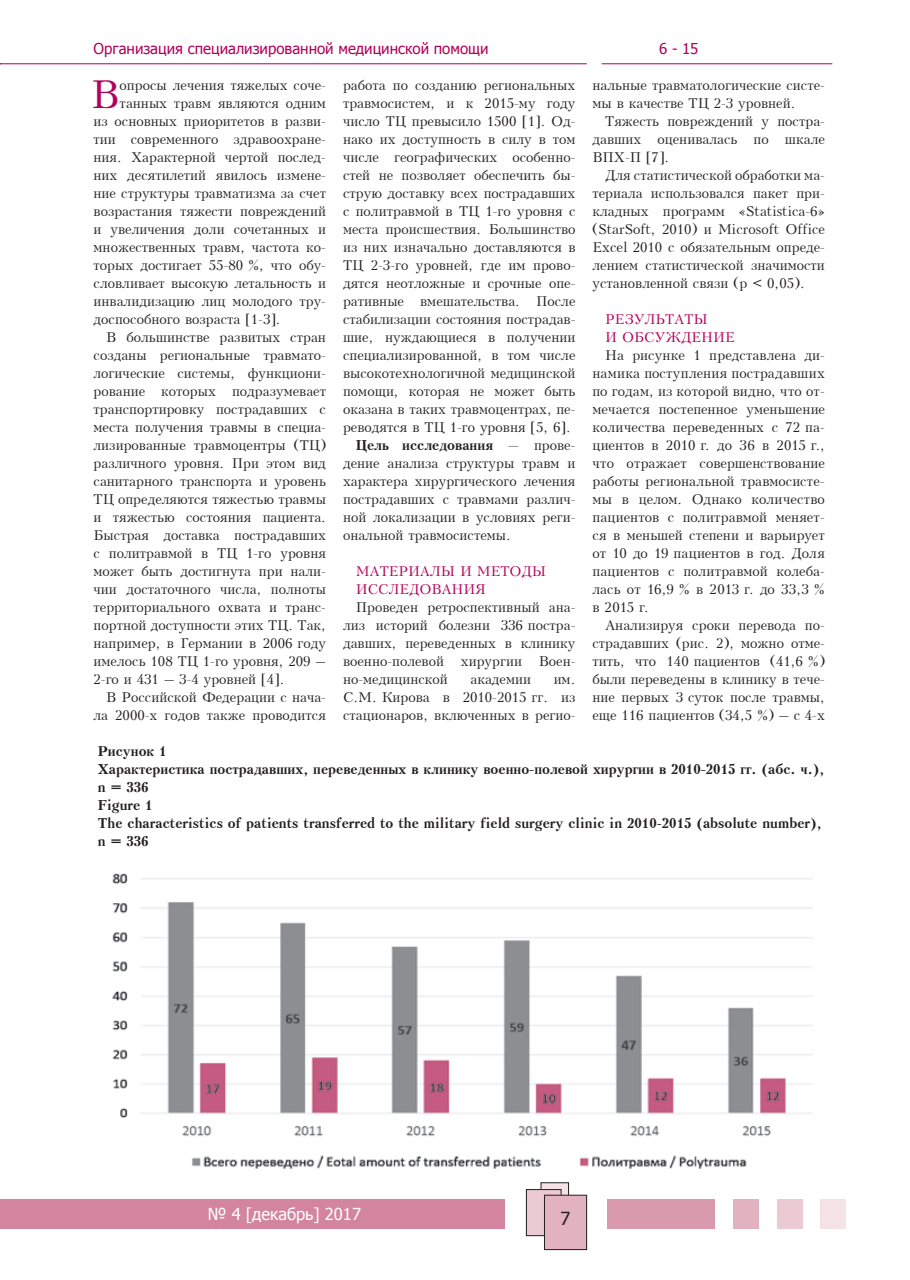
<style>
.page{position:relative;width:910px;height:1280px;background:#fff}
.page>*{position:absolute;margin:0;border:0;box-sizing:border-box;transform-origin:0 0}
.t1{font:38.4px "Kudrashov Plain";color:#b1015c}
.t2{font:18px "Tahoma";color:#231f20}
.t3{font:16.5px "Tahoma";color:#fff}
.t4{font:15px "Tahoma";color:#b1015c}
.t5{font:13.5px/18px "Kudrashov Plain";color:#231f20;text-align:justify}
.t6{font:700 13.5px/18px "Kudrashov";color:#231f20}
.t7{font:13.5px/18px "Kudrashov Plain";color:#b1015c}
.s1{font-family:"Kudrashov Plain";font-weight:400}
</style>
<div class="page">
<div style="left:607px;top:1198px;width:107px;height:30px;background:#da9aae"></div>
<div style="left:733px;top:1198px;width:26px;height:30px;background:#e3b2c1"></div>
<div style="left:777px;top:1198px;width:26px;height:30px;background:#eccad4"></div>
<div style="left:821px;top:1198px;width:25px;height:30px;background:#f5e2e7"></div>
<div style="left:0;top:1198px;width:505px;height:30px;background:#d3859f"></div>
<div style="left:541px;top:1183px;width:28px;height:36px;background:#f5e2e7"></div>
<div style="left:541px;top:1182px;width:28px;height:37px;border:1px solid #231f20"></div>
<div style="left:526px;top:1189px;width:35px;height:47px;background:#eccad4"></div>
<div style="left:526px;top:1189px;width:35px;height:47px;border:1px solid #231f20"></div>
<div style="left:544px;top:1195px;width:43px;height:54px;background:#e3b2c1"></div>
<div style="left:544px;top:1195px;width:43px;height:55px;border:1px solid #231f20"></div>
<hr style="left:0;top:63px;width:587px;height:1px;background:#b1015c">
<hr style="left:602px;top:63px;width:230px;height:1px;background:#b1015c">
<img style="left:112px;top:873px;width:701px;height:296px">
<p class="t4" style="left:94px;top:38px;width:396px">Организация специализированной медицинской помощи</p>
<p class="t4" style="left:659px;top:38px;width:41px">6 - 15</p>
<h1 class="t1" style="left:91px;top:72px;width:30px">В</h1>
<p class="t5" style="left:120px;top:76px;width:208px">опросы лечения тяжелых соче-</p>
<p class="t5" style="left:343px;top:76px;width:234px">работа по созданию региональных травмосистем, и к 2015-му году число ТЦ превысило 1500 [1]. Од&shy;нако их доступность в силу в том числе географических особенно&shy;стей не позволяет обеспечить бы&shy;струю доставку всех пострадавших с политравмой в ТЦ 1-го уровня с места происшествия. Большинство из них изначально доставляются в ТЦ 2-3-го уровней, где им прово&shy;дятся неотложные и срочные опе&shy;ративные вмешательства. После стабилизации состояния пострадав&shy;шие, нуждающиеся в получении специализированной, в том числе высокотехнологичной медицинской помощи, которая не может быть оказана в таких травмоцентрах, пе&shy;реводятся в ТЦ 1-го уровня [5, 6].</p>
<p class="t6" style="left:356px;top:436px;width:221px">Цель исследования <span class="s1">— прове-</span></p>
<p class="t5" style="left:343px;top:454px;width:234px">дение анализа структуры травм и характера хирургического лечения пострадавших с травмами различ&shy;ной локализации в условиях реги&shy;ональной травмосистемы.</p>
<p class="t7" style="left:356px;top:562px;width:192px">МАТЕРИАЛЫ И МЕТОДЫ<br>ИССЛЕДОВАНИЯ</p>
<p class="t5" style="left:343px;top:598px;width:234px;text-indent:13px">Проведен ретроспективный ана&shy;лиз историй болезни 336 постра&shy;давших, переведенных в клинику военно-полевой хирургии Воен&shy;но-медицинской</p>
<p class="t5" style="left:592px;top:76px;width:234px">нальные травматологические систе&shy;мы в качестве ТЦ 2-3 уровней.</p>
<p class="t5" style="left:592px;top:112px;width:234px;text-indent:13px">Тяжесть повреждений у постра&shy;давших оценивалась по шкале ВПХ-П [7].</p>
<p class="t5" style="left:592px;top:166px;width:234px;text-indent:13px">Для статистической обработки ма&shy;териала использовался пакет при&shy;кладных программ «Statistica-6» (StarSoft, 2010) и Microsoft Office Excel 2010 с обязательным опреде&shy;лением статистической значимости установленной связи (р &lt; 0,05).</p>
<p class="t7" style="left:605px;top:310px;width:131px">РЕЗУЛЬТАТЫ<br>И ОБСУЖДЕНИЕ</p>
<p class="t5" style="left:592px;top:346px;width:234px;text-indent:13px">На рисунке 1 представлена ди&shy;намика поступления пострадавших по годам, из которой видно, что от&shy;мечается постепенное уменьшение количества переведенных с 72 па&shy;циентов в 2010 г. до 36 в 2015 г., что отражает совершенствование работы региональной травмосисте&shy;мы в целом. Однако количество пациентов с политравмой меняет&shy;ся в меньшей степени и варьирует от 10 до 19 пациентов в год. Доля пациентов с политравмой колеба&shy;лась от 16,9 % в 2013 г. до 33,3 % в 2015 г.</p>
<p class="t5" style="left:592px;top:616px;width:234px;text-indent:13px">Анализируя сроки перевода по&shy;страдавших (рис. 2), можно отме&shy;тить, что 140 пациентов (41,6 %) были переведены в клинику в тече&shy;ние первых 3 суток после травмы, еще 116 пациентов (34,5 %) – с 4-х</p>
<p class="t6" style="left:98px;top:742px;width:728px">Рисунок 1<br>Характеристика пострадавших, переведенных в клинику военно-полевой хирургии в 2010-2015 гг. (абс. ч.), n = 336<br>Figure 1<br>The characteristics of patients transferred to the military field surgery clinic in 2010-2015 (absolute number), n = 336</p>
<p class="t5" style="left:120px;top:94px;width:208px">танных травм являются одним</p>
<p class="t5" style="left:94px;top:112px;width:234px">из основных приоритетов в разви-</p>
<p class="t5" style="left:94px;top:130px;width:234px">тии современного здравоохране-</p>
<p class="t5" style="left:94px;top:148px;width:234px">ния. Характерной чертой послед-</p>
<p class="t5" style="left:94px;top:166px;width:234px">них десятилетий явилось измене-</p>
<p class="t5" style="left:94px;top:184px;width:234px">ние структуры травматизма за счет</p>
<p class="t5" style="left:94px;top:202px;width:234px">возрастания тяжести повреждений</p>
<p class="t5" style="left:94px;top:220px;width:234px">и увеличения доли сочетанных и</p>
<p class="t5" style="left:94px;top:238px;width:234px">множественных травм, частота ко-</p>
<p class="t5" style="left:94px;top:256px;width:234px">торых достигает 55-80 %, что обу-</p>
<p class="t5" style="left:94px;top:274px;width:234px">словливает высокую летальность и</p>
<p class="t5" style="left:94px;top:292px;width:234px">инвалидизацию лиц молодого тру-</p>
<p class="t5" style="left:94px;top:310px;width:189px">доспособного возраста [1-3].</p>
<p class="t5" style="left:106px;top:328px;width:221px">В большинстве развитых стран</p>
<p class="t5" style="left:94px;top:346px;width:234px">созданы региональные травмато-</p>
<p class="t5" style="left:94px;top:364px;width:234px">логические системы, функциони-</p>
<p class="t5" style="left:94px;top:382px;width:234px">рование которых подразумевает</p>
<p class="t5" style="left:94px;top:400px;width:234px">транспортировку пострадавших с</p>
<p class="t5" style="left:94px;top:418px;width:234px">места получения травмы в специа-</p>
<p class="t5" style="left:94px;top:436px;width:234px">лизированные травмоцентры (ТЦ)</p>
<p class="t5" style="left:94px;top:454px;width:234px">различного уровня. При этом вид</p>
<p class="t5" style="left:94px;top:472px;width:234px">санитарного транспорта и уровень</p>
<p class="t5" style="left:94px;top:490px;width:234px">ТЦ определяются тяжестью травмы</p>
<p class="t5" style="left:94px;top:508px;width:234px">и тяжестью состояния пациента.</p>
<p class="t5" style="left:94px;top:526px;width:234px">Быстрая доставка пострадавших</p>
<p class="t5" style="left:94px;top:544px;width:234px">с политравмой в ТЦ 1-го уровня</p>
<p class="t5" style="left:94px;top:562px;width:234px">может быть достигнута при нали-</p>
<p class="t5" style="left:94px;top:580px;width:234px">чии достаточного числа, полноты</p>
<p class="t5" style="left:94px;top:598px;width:234px">территориального охвата и транс-</p>
<p class="t5" style="left:94px;top:616px;width:234px">портной доступности этих ТЦ. Так,</p>
<p class="t5" style="left:94px;top:634px;width:234px">например, в Германии в 2006 году</p>
<p class="t5" style="left:94px;top:652px;width:234px">имелось 108 ТЦ 1-го уровня, 209 –</p>
<p class="t5" style="left:94px;top:670px;width:192px">2-го и 431 – 3-4 уровней [4].</p>
<p class="t5" style="left:106px;top:688px;width:221px">В Российской Федерации с нача-</p>
<p class="t5" style="left:94px;top:706px;width:234px">ла 2000-х годов также проводится</p>
<p class="t5" style="left:343px;top:670px;width:234px;text-indent:211px">им.<br>С.М. Кирова в 2010-2015 гг. из стационаров, включенных в регио-</p>
<p class="t5" style="left:470px;top:670px;width:62px">академии</p>
<p class="t3" style="left:208px;top:1203px;width:155px">№ 4 [декабрь] 2017</p>
<h2 class="t2" style="left:561px;top:1206px;width:11px">7</h2>
</div>
